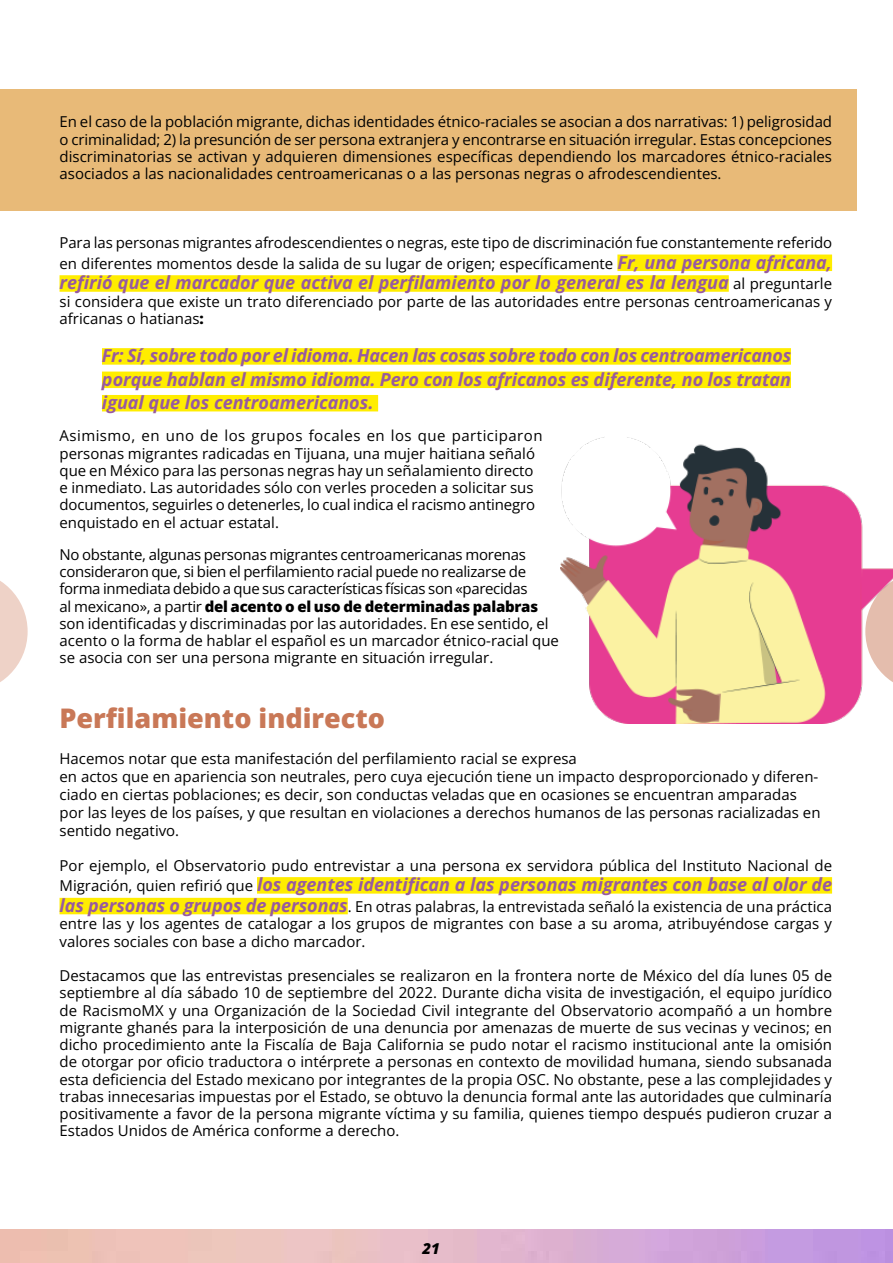
<style>
.page{position:relative;width:893px;height:1263px;background:#fff}
.page>*{position:absolute;margin:0;border:0;box-sizing:border-box;transform-origin:0 0}
.t1{font:800 27px "Open Sans";color:#c97857}
.t2{font:italic 700 18px/23.4px "Open Sans";color:#975aa0;text-align:justify}
.t3{font:15px/17.2px "Open Sans";color:#000}
.t4{font:italic 800 15px "Open Sans";color:#000}
.s1{font-weight:700;font-style:italic;font-size:18px;color:#975aa0}
.s2{font-weight:400;font-style:normal;font-size:15px;color:#000}
.s3{font-weight:800}
</style>
<div class="page">
<svg style="left:0;top:581px;width:28px;height:101px"></svg>
<div style="left:0;top:89px;width:857px;height:121px;background:#e8ba78"></div>
<div style="left:617px;top:255px;width:215px;height:16px;background:#ffed00"></div>
<div style="left:60px;top:275px;width:669px;height:17px;background:#ffed00"></div>
<div style="left:102px;top:348px;width:689px;height:17px;background:#ffed00"></div>
<div style="left:102px;top:372px;width:689px;height:16px;background:#ffed00"></div>
<div style="left:102px;top:395px;width:276px;height:16px;background:#ffed00"></div>
<div style="left:257px;top:877px;width:575px;height:17px;background:#ffed00"></div>
<div style="left:60px;top:898px;width:288px;height:16px;background:#ffed00"></div>
<img style="left:560px;top:437px;width:333px;height:286px">
<p class="t3" style="left:60px;top:113px;width:774px;text-align:justify">En el caso de la población migrante, dichas identidades étnico-raciales se asocian a dos narrativas: 1) peligrosidad o criminalidad; 2) la presunción de ser persona extranjera y encontrarse en situación irregular. Estas concepciones discriminatorias se activan y adquieren dimensiones específicas dependiendo los marcadores étnico-raciales asociados a las nacionalidades centroamericanas o a las personas negras o afrodescendientes.</p>
<p class="t3" style="left:60px;top:232px;width:774px;line-height:20.7px">Para las personas migrantes afrodescendientes o negras, este tipo de discriminación fue constantemente referido en diferentes momentos desde la salida de su lugar de origen; específicamente <span class="s1">Fr, una persona africana,</span></p>
<p class="t2" style="left:60px;top:271px;width:774px">refirió que el marcador que activa el perfilamiento por lo general es la lengua <span class="s2">al preguntarle</span></p>
<p class="t3" style="left:60px;top:292px;width:774px">si considera que existe un trato diferenciado por parte de las autoridades entre personas centroamericanas y africanas o hatianas<span class="s3">:</span></p>
<p class="t2" style="left:102px;top:344px;width:691px">Fr: Sí, sobre todo por el idioma. Hacen las cosas sobre todo con los centroamericanos porque hablan el mismo idioma. Pero con los africanos es diferente, no los tratan igual que los centroamericanos.</p>
<p class="t3" style="left:60px;top:427px;width:485px">Asimismo, en uno de los grupos focales en los que participaron personas migrantes radicadas en Tijuana, una mujer haitiana señaló que en México para las personas negras hay un señalamiento directo e inmediato. Las autoridades sólo con verles proceden a solicitar sus documentos, seguirles o detenerles, lo cual indica el racismo antinegro enquistado en el actuar estatal.</p>
<p class="t3" style="left:60px;top:545px;width:501px">No obstante, algunas personas migrantes centroamericanas morenas consideraron que, si bien el perfilamiento racial puede no realizarse de forma inmediata debido a que sus características físicas son «parecidas<br>al mexicano», a partir <span class="s3">del acento o el uso de determinadas palabras </span>son identificadas y discriminadas por las autoridades. En ese sentido, el acento o la forma de hablar el español es un marcador étnico-racial que se asocia con ser una persona migrante en situación irregular.</p>
<h1 class="t1" style="left:60px;top:700px;width:327px">Perfilamiento indirecto</h1>
<p class="t3" style="left:60px;top:749px;width:762px;line-height:18px">Hacemos notar que esta manifestación del perfilamiento racial se expresa<br>en actos que en apariencia son neutrales, pero cuya ejecución tiene un impacto desproporcionado y diferen&shy;ciado en ciertas poblaciones; es decir, son conductas veladas que en ocasiones se encuentran amparadas por las leyes de los países, y que resultan en violaciones a derechos humanos de las personas racializadas en sentido negativo.</p>
<p class="t3" style="left:60px;top:856px;width:774px">Por ejemplo, el Observatorio pudo entrevistar a una persona ex servidora pública del Instituto Nacional de</p>
<p class="t2" style="left:60px;top:872px;width:774px"><span class="s2">Migración, quien refirió que</span> los agentes identifican a las personas migrantes con base al olor de</p>
<p class="t3" style="left:60px;top:898px;width:774px;text-align:justify"><span class="s1">las personas o grupos de personas</span>. En otras palabras, la entrevistada señaló la existencia de una práctica entre las y los agentes de catalogar a los grupos de migrantes con base a su aroma, atribuyéndose cargas y valores sociales con base a dicho marcador.</p>
<p class="t3" style="left:60px;top:967px;width:774px;text-align:justify">Destacamos que las entrevistas presenciales se realizaron en la frontera norte de México del día lunes 05 de septiembre al día sábado 10 de septiembre del 2022. Durante dicha visita de investigación, el equipo jurídico de RacismoMX y una Organización de la Sociedad Civil integrante del Observatorio acompañó a un hombre migrante ghanés para la interposición de una denuncia por amenazas de muerte de sus vecinas y vecinos; en dicho procedimiento ante la Fiscalía de Baja California se pudo notar el racismo institucional ante la omisión de otorgar por oficio traductora o intérprete a personas en contexto de movilidad humana, siendo subsanada esta deficiencia del Estado mexicano por integrantes de la propia OSC. No obstante, pese a las complejidades y trabas innecesarias impuestas por el Estado, se obtuvo la denuncia formal ante las autoridades que culminaría positivamente a favor de la persona migrante víctima y su familia, quienes tiempo después pudieron cruzar a Estados Unidos de América conforme a derecho.</p>
<p class="t4" style="left:422px;top:1238px;width:19px">21</p>
</div>
